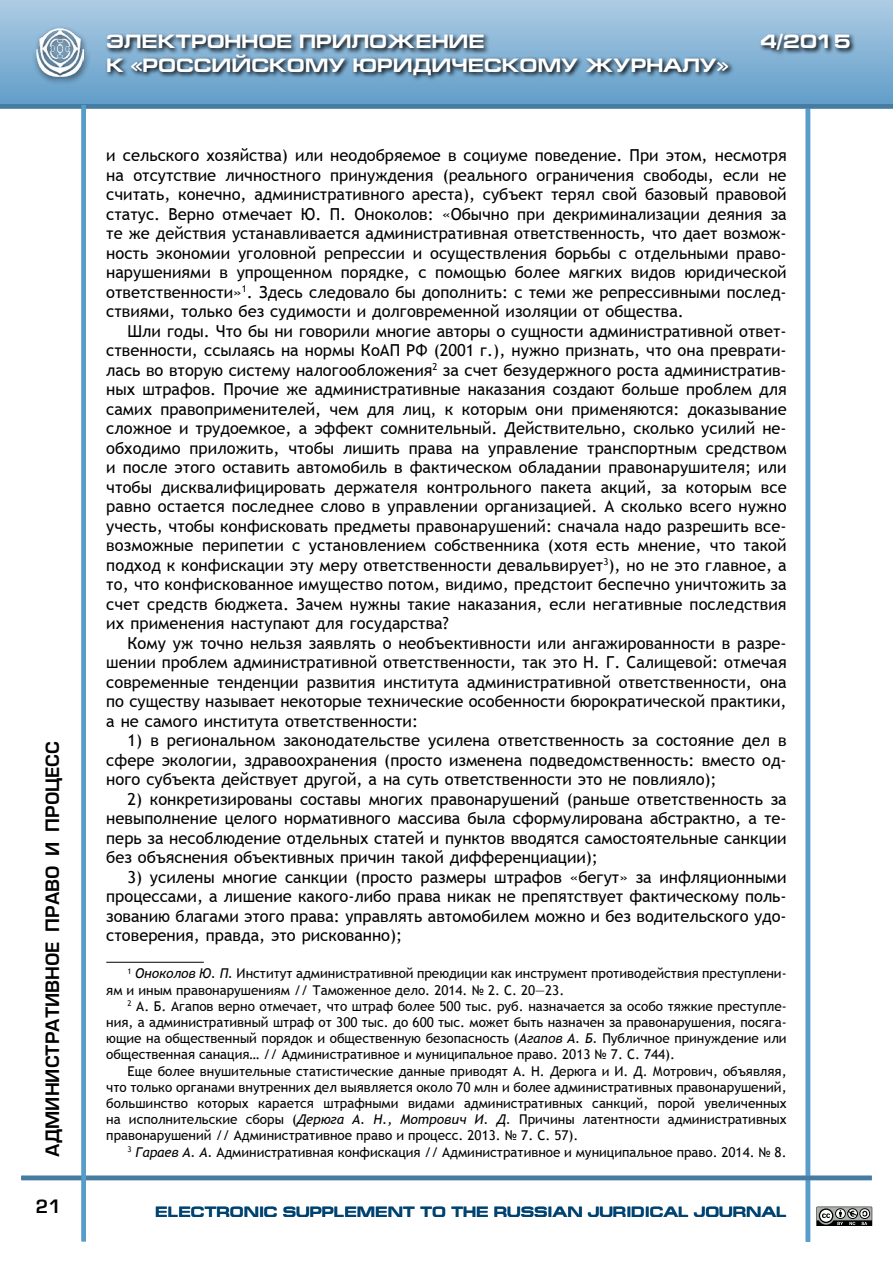
<style>
.page{position:relative;width:893px;height:1263px;background:#fff}
.page>*{position:absolute;margin:0;border:0;box-sizing:border-box;transform-origin:0 0}
.t1{font:700 19.5px "Europe Ext";color:#fff}
.t2{font:18px "Europe Demi Normal";color:#000}
.t3{font:16.5px/19.5px "Trebuchet MS";color:#000;text-align:justify}
.t4{font:700 15px "Europe Ext";color:#004371}
.t5{font:13.5px/16.2px "Trebuchet MS";color:#000;text-align:justify}
.s1{font-style:italic}
</style>
<div class="page">
<svg style="left:816px;top:1206px;width:57px;height:20px"></svg>
<hr style="left:806px;top:91px;width:4px;height:1151px;background:#589cca">
<hr style="left:21px;top:1176px;width:851px;height:4px;background:#467ba2">
<div style="left:0;top:0;width:893px;height:106px;background:linear-gradient(to bottom,#aecce4,#619dc9)"></div>
<div style="left:0;top:104px;width:893px;height:5px;background:#467ba2"></div>
<div style="left:81px;top:105px;width:5px;height:1136px;background:#589cca"></div>
<div style="left:32px;top:25px;width:59px;height:60px;background:#000;opacity:.63"></div>
<img style="left:36px;top:28px;width:47px;height:48px">
<svg style="left:105px;top:31px;width:751px;height:50px;background:#6b90ac"></svg>
<hr style="left:106px;top:962px;width:98px;height:1px;background:#000">
<p class="t2" style="left:42px;top:1157px;width:416px;rotate:-90deg">АДМИНИСТРАТИВНОЕ ПРАВО И ПРОЦЕСС</p>
<p class="t2" style="left:36px;top:1196px;width:27px">21</p>
<p class="t1" style="left:106px;top:31px;width:380px">ЭЛЕКТРОННОЕ ПРИЛОЖЕНИЕ</p>
<p class="t1" style="left:760px;top:31px;width:92px">4/2015</p>
<p class="t1" style="left:106px;top:54px;width:624px">К «РОССИЙСКОМУ ЮРИДИЧЕСКОМУ ЖУРНАЛУ»</p>
<p class="t3" style="left:106px;top:146px;width:682px">и сельского хозяйства) или неодобряемое в социуме поведение. При этом, несмотря на отсутствие личностного принуждения (реального ограничения свободы, если не считать, конечно, административного ареста), субъект терял свой базовый правовой статус. Верно отмечает Ю. П. Оноколов: «Обычно при декриминализации деяния за те же действия устанавливается административная ответственность, что дает возмож&shy;ность экономии уголовной репрессии и осуществления борьбы с отдельными право&shy;нарушениями в упрощенном порядке, с помощью более мягких видов юридической ответственности»<sup>1</sup>. Здесь следовало бы дополнить: с теми же репрессивными послед&shy;ствиями, только без судимости и долговременной изоляции от общества.</p>
<p class="t3" style="left:106px;top:321px;width:682px;text-indent:21px">Шли годы. Что бы ни говорили многие авторы о сущности административной ответ&shy;ственности, ссылаясь на нормы КоАП РФ (2001 г.), нужно признать, что она преврати&shy;лась во вторую систему налогообложения<sup>2</sup> за счет безудержного роста административ&shy;ных штрафов. Прочие же административные наказания создают больше проблем для самих правоприменителей, чем для лиц, к которым они применяются: доказывание сложное и трудоемкое, а эффект сомнительный. Действительно, сколько усилий не&shy;обходимо приложить, чтобы лишить права на управление транспортным средством и после этого оставить автомобиль в фактическом обладании правонарушителя; или чтобы дисквалифицировать держателя контрольного пакета акций, за которым все равно остается последнее слово в управлении организацией. А сколько всего нужно учесть, чтобы конфисковать предметы правонарушений: сначала надо разрешить все&shy;возможные перипетии с установлением собственника (хотя есть мнение, что такой подход к конфискации эту меру ответственности девальвирует<sup>3</sup>), но не это главное, а то, что конфискованное имущество потом, видимо, предстоит беспечно уничтожить за счет средств бюджета. Зачем нужны такие наказания, если негативные последствия их применения наступают для государства?</p>
<p class="t3" style="left:106px;top:633px;width:682px;text-indent:21px">Кому уж точно нельзя заявлять о необъективности или ангажированности в разре&shy;шении проблем административной ответственности, так это Н. Г. Салищевой: отмечая современные тенденции развития института административной ответственности, она по существу называет некоторые технические особенности бюрократической практики, а не самого института ответственности:</p>
<p class="t3" style="left:106px;top:731px;width:682px;text-indent:21px">1) в региональном законодательстве усилена ответственность за состояние дел в сфере экологии, здравоохранения (просто изменена подведомственность: вместо од&shy;ного субъекта действует другой, а на суть ответственности это не повлияло);</p>
<p class="t3" style="left:106px;top:789px;width:682px;text-indent:21px">2) конкретизированы составы многих правонарушений (раньше ответственность за невыполнение целого нормативного массива была сформулирована абстрактно, а те&shy;перь за несоблюдение отдельных статей и пунктов вводятся самостоятельные санкции без объяснения объективных причин такой дифференциации);</p>
<p class="t3" style="left:106px;top:867px;width:682px;text-indent:21px">3) усилены многие санкции (просто размеры штрафов «бегут» за инфляционными процессами, а лишение какого-либо права никак не препятствует фактическому поль&shy;зованию благами этого права: управлять автомобилем можно и без водительского удо&shy;стоверения, правда, это рискованно);</p>
<p class="t5" style="left:106px;top:966px;width:682px;text-indent:21px"><sup>1</sup> <span class="s1">Оноколов Ю. П.</span> Институт административной преюдиции как инструмент противодействия преступлени&shy;ям и иным правонарушениям // Таможенное дело. 2014. № 2. С. 20―23.</p>
<p class="t5" style="left:106px;top:998px;width:682px;text-indent:21px"><sup>2</sup> А. Б. Агапов верно отмечает, что штраф более 500 тыс. руб. назначается за особо тяжкие преступле&shy;ния, а административный штраф от 300 тыс. до 600 тыс. может быть назначен за правонарушения, посяга&shy;ющие на общественный порядок и общественную безопасность (<span class="s1">Агапов А. Б.</span> Публичное принуждение или общественная санация… // Административное и муниципальное право. 2013 № 7. С. 744).</p>
<p class="t5" style="left:106px;top:1063px;width:682px;text-indent:21px">Еще более внушительные статистические данные приводят А. Н. Дерюга и И. Д. Мотрович, объявляя, что только органами внутренних дел выявляется около 70 млн и более административных правонарушений, большинство которых карается штрафными видами административных санкций, порой увеличенных на исполнительские сборы (<span class="s1">Дерюга А. Н., Мотрович И. Д.</span> Причины латентности административных правонарушений // Административное право и процесс. 2013. № 7. С. 57).</p>
<p class="t5" style="left:128px;top:1144px;width:661px"><sup>3</sup> <span class="s1">Гараев А. А.</span> Административная конфискация // Административное и муниципальное право. 2014. № 8.</p>
<p class="t4" style="left:155px;top:1204px;width:633px">ELECTRONIC SUPPLEMENT TO THE RUSSIAN JURIDICAL JOURNAL</p>
</div>
